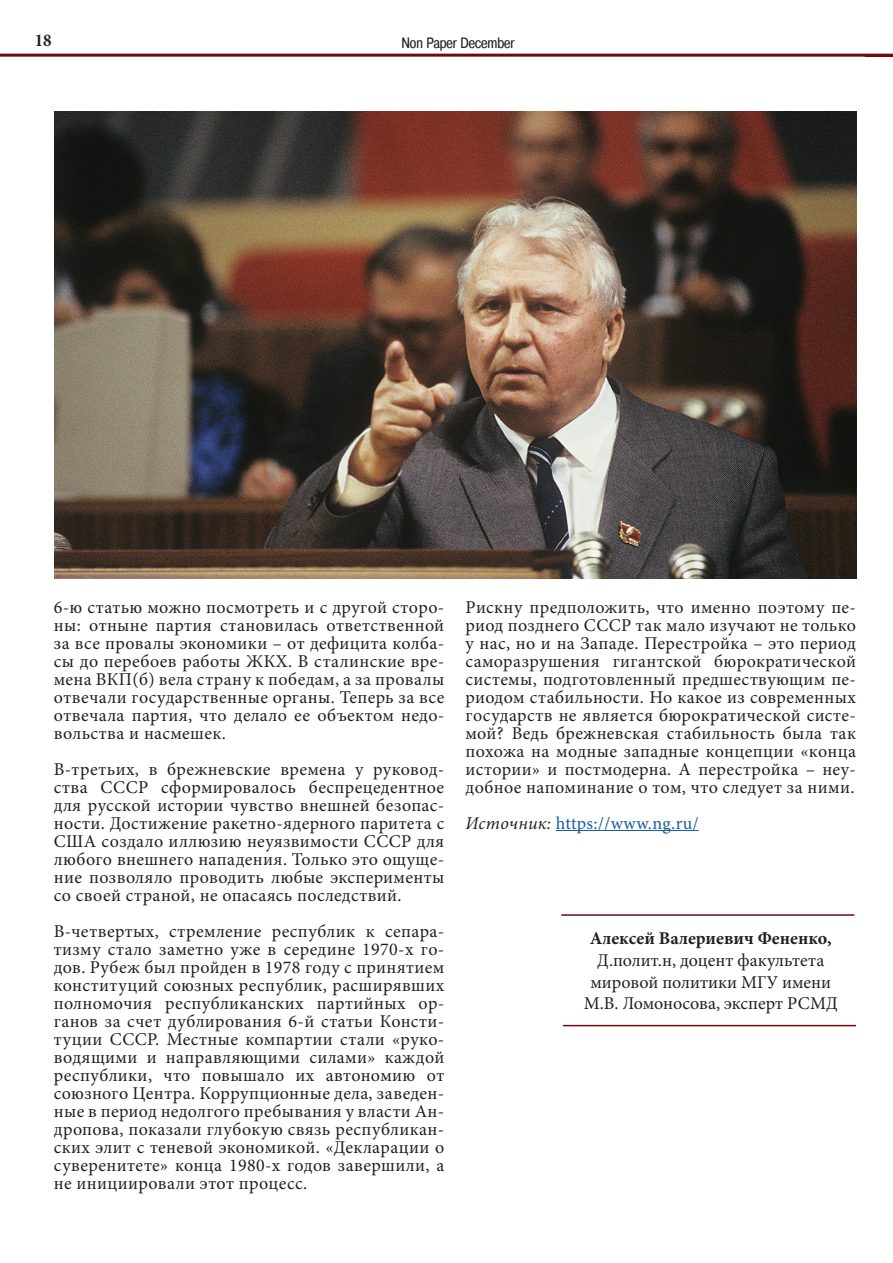
<style>
.page{position:relative;width:893px;height:1263px;background:#fff}
.page>*{position:absolute;margin:0;border:0;box-sizing:border-box;transform-origin:0 0}
.t1{font:18px/18px "Minion Pro";letter-spacing:.015em;color:#231f20;text-align:justify}
.t2{font:18px "Minion Pro";letter-spacing:.015em;color:#175d9e}
.t3{font:18px "Minion Pro";letter-spacing:-.005em;color:#231f20}
.t4{font:700 18px "Minion Pro";color:#231f20}
.t5{font:700 condensed 18px "Minion Pro";color:#231f20}
.t6{font:15px "Pragmatica Cond C";color:#231f20}
.s1{font-style:italic;color:#231f20}
</style>
<div class="page">
<hr style="left:0;top:54px;width:893px;height:3px;background:#6d0b11">
<hr style="left:556px;top:830px;width:143px;height:1px;background:#175d9e">
<hr style="left:561px;top:914px;width:293px;height:2px;background:#6d0b11">
<hr style="left:563px;top:1025px;width:293px;height:1px;background:#6d0b11">
<img style="left:54px;top:111px;width:802px;height:467px">
<p class="t5" style="left:35px;top:28px;width:18px">18</p>
<p class="t6" style="left:401px;top:34px;width:115px">Non Paper December</p>
<p class="t1" style="left:54px;top:598px;width:392px">6-ю статью можно посмотреть и с другой сторо&shy;ны: отныне партия становилась ответственной за все провалы экономики – от дефицита колба&shy;сы до перебоев работы ЖКХ. В сталинские вре&shy;мена ВКП(б) вела страну к победам, а за провалы отвечали государственные органы. Теперь за все отвечала партия, что делало ее объектом недо&shy;вольства и насмешек.</p>
<p class="t1" style="left:54px;top:760px;width:392px">В-третьих, в брежневские времена у руковод&shy;ства СССР сформировалось беспрецедентное для русской истории чувство внешней безопас&shy;ности. Достижение ракетно-ядерного паритета с США создало иллюзию неуязвимости СССР для любого внешнего нападения. Только это ощуще&shy;ние позволяло проводить любые эксперименты со своей страной, не опасаясь последствий.</p>
<p class="t1" style="left:54px;top:922px;width:392px">В-четвертых, стремление республик к сепара&shy;тизму стало заметно уже в середине 1970-х го&shy;дов. Рубеж был пройден в 1978 году с принятием конституций союзных республик, расширявших полномочия республиканских партийных ор&shy;ганов за счет дублирования 6-й статьи Консти&shy;туции СССР. Местные компартии стали «руко&shy;водящими и направляющими силами» каждой республики, что повышало их автономию от союзного Центра. Коррупционные дела, заведен&shy;ные в период недолгого пребывания у власти Ан&shy;дропова, показали глубокую связь республикан&shy;ских элит с теневой экономикой. «Декларации о суверенитете» конца 1980-х годов завершили, а не инициировали этот процесс.</p>
<p class="t1" style="left:466px;top:598px;width:392px">Рискну предположить, что именно поэтому пе&shy;риод позднего СССР так мало изучают не только у нас, но и на Западе. Перестройка – это период саморазрушения гигантской бюрократической системы, подготовленный предшествующим пе&shy;риодом стабильности. Но какое из современных государств не является бюрократической систе&shy;мой? Ведь брежневская стабильность была так похожа на модные западные концепции «конца истории» и постмодерна. А перестройка – неу&shy;добное напоминание о том, что следует за ними.</p>
<p class="t2" style="left:466px;top:811px;width:235px"><span class="s1">Источник:</span> https://www.ng.ru/</p>
<p class="t4" style="left:590px;top:926px;width:244px">Алексей Валериевич Фененко,</p>
<p class="t1" style="left:597px;top:951px;width:228px">Д.полит.н, доцент факультета</p>
<p class="t1" style="left:590px;top:973px;width:242px">мировой политики МГУ имени</p>
<p class="t3" style="left:584px;top:991px;width:256px">М.В. Ломоносова, эксперт РСМД</p>
</div>
